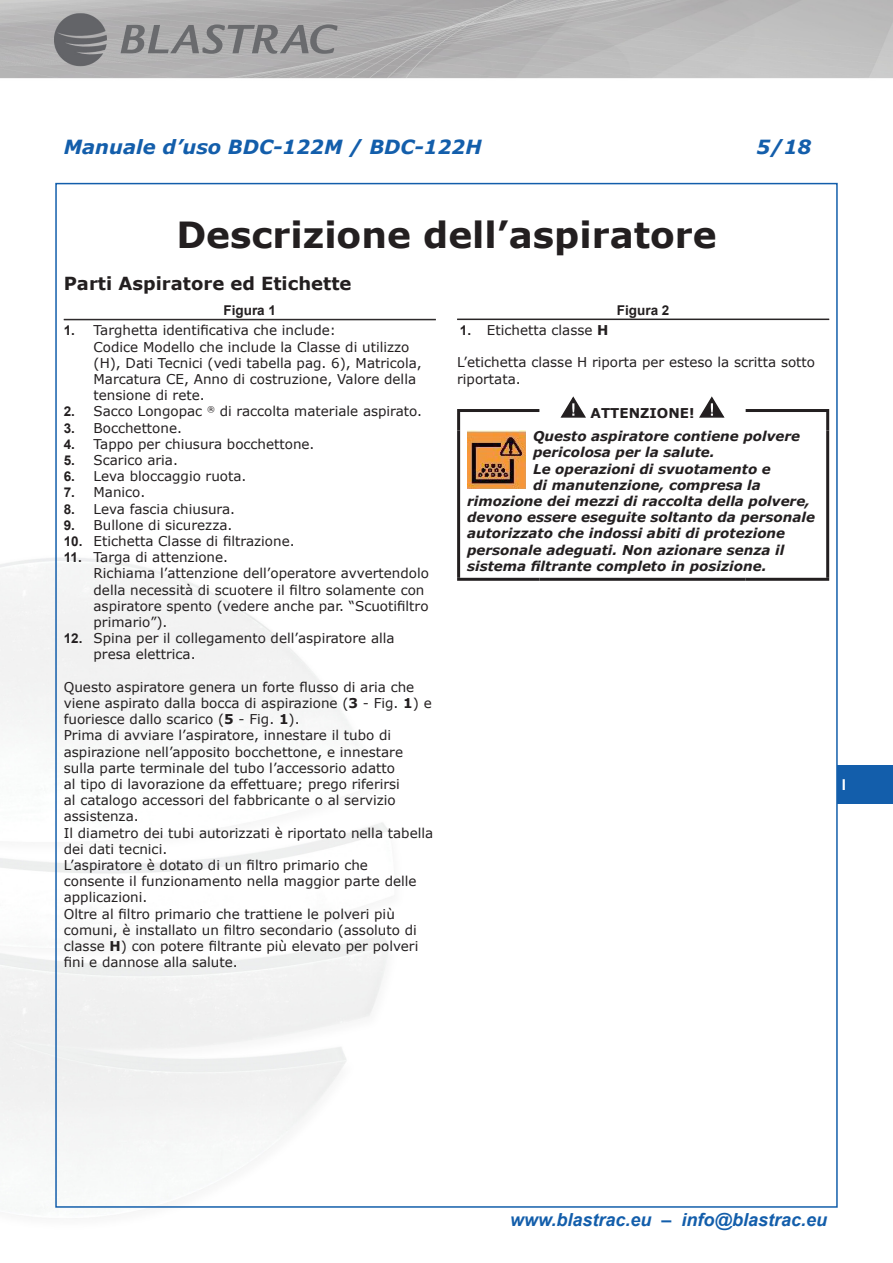
<style>
.page{position:relative;width:893px;height:1263px;background:#fff}
.page>*{position:absolute;margin:0;border:0;box-sizing:border-box;transform-origin:0 0}
.TITOLO_1{font:700 36px "Verdana";color:#231f20}
.t1{font:italic 700 19.5px "Verdana";color:#135eab}
.t2{font:italic 700 18px "Arial";color:#135eab}
.TITOLO_2{font:700 18px "Verdana";color:#231f20}
.t3{font:700 15px "Arial";color:#fff}
.TESTO{font:13.5px/16.2px "Verdana";color:#231f20}
.ATTENZIONE_TESTO{font:italic 700 13.5px/16.2px "Verdana";color:#231f20}
.FIGURA{font:700 13.5px "Arial";color:#231f20}
.ATTENZIONE{font:700 13.5px "Verdana";color:#231f20}
.s1{font-family:"Arial";font-weight:700}
.s2{font-weight:700}
</style>
<div class="page">
<img style="left:1px;top:0;width:892px;height:1210px">
<svg style="left:121px;top:24px;width:216px;height:30px"></svg>
<div style="left:838px;top:765px;width:55px;height:39px;background:#135eab"></div>
<hr style="left:64px;top:319px;width:372px;height:1px;background:#231f20">
<hr style="left:64px;top:320px;width:372px;height:1px;background:#231f20">
<hr style="left:457px;top:319px;width:372px;height:1px;background:#231f20">
<hr style="left:457px;top:412px;width:3px;height:18px;background:#231f20">
<hr style="left:457px;top:409px;width:82px;height:3px;background:#231f20">
<hr style="left:826px;top:412px;width:3px;height:18px;background:#231f20">
<hr style="left:746px;top:409px;width:83px;height:3px;background:#231f20">
<hr style="left:457px;top:430px;width:3px;height:148px;background:#231f20">
<hr style="left:826px;top:430px;width:3px;height:148px;background:#231f20">
<hr style="left:457px;top:578px;width:82px;height:3px;background:#231f20">
<hr style="left:539px;top:578px;width:207px;height:3px;background:#231f20">
<hr style="left:746px;top:578px;width:83px;height:3px;background:#231f20">
<svg style="left:559px;top:396px;width:28px;height:22px"></svg>
<svg style="left:698px;top:396px;width:28px;height:22px"></svg>
<img style="left:467px;top:430px;width:58px;height:58px">
<h2 class="t1" style="left:64px;top:133px;width:420px">Manuale d’uso BDC-122M / BDC-122H</h2>
<h2 class="t1" style="left:756px;top:133px;width:57px">5/18</h2>
<p class="TITOLO_1" style="left:176px;top:209px;width:542px">Descrizione dell’aspiratore</p>
<p class="TITOLO_2" style="left:64px;top:271px;width:289px">Parti Aspiratore ed Etichette</p>
<p class="FIGURA" style="left:224px;top:301px;width:54px">Figura 1</p>
<p class="TESTO" style="left:94px;top:322px;width:330px;text-indent:-30px"><span class="s1">1.</span> Targhetta identificativa che include:<br>Codice Modello che include la Classe di utilizzo (H), Dati Tecnici (vedi tabella pag. 6), Matricola, Marcatura CE, Anno di costruzione, Valore della tensione di rete.</p>
<p class="TESTO" style="left:64px;top:403px;width:360px"><span class="s1">2.</span> Sacco Longopac <sup>®</sup> di raccolta materiale aspirato.</p>
<p class="TESTO" style="left:64px;top:419px;width:120px"><span class="s1">3.</span> Bocchettone.</p>
<p class="TESTO" style="left:64px;top:436px;width:252px"><span class="s1">4.</span> Tappo per chiusura bocchettone.</p>
<p class="TESTO" style="left:64px;top:452px;width:116px"><span class="s1">5.</span> Scarico aria.</p>
<p class="TESTO" style="left:64px;top:468px;width:184px"><span class="s1">6.</span> Leva bloccaggio ruota.</p>
<p class="TESTO" style="left:64px;top:484px;width:83px"><span class="s1">7.</span> Manico.</p>
<p class="TESTO" style="left:64px;top:500px;width:173px"><span class="s1">8.</span> Leva fascia chiusura.</p>
<p class="TESTO" style="left:64px;top:517px;width:170px"><span class="s1">9.</span> Bullone di sicurezza.</p>
<p class="TESTO" style="left:64px;top:533px;width:232px"><span class="s1">10.</span> Etichetta Classe di filtrazione.</p>
<p class="TESTO" style="left:94px;top:549px;width:337px;text-indent:-30px"><span class="s1">11.</span> Targa di attenzione.<br>Richiama l’attenzione dell’operatore avvertendolo della necessità di scuotere il filtro solamente con aspiratore spento (vedere anche par. “Scuotifiltro primario”).</p>
<p class="TESTO" style="left:94px;top:630px;width:303px;text-indent:-30px"><span class="s1">12.</span> Spina per il collegamento dell’aspiratore alla presa elettrica.</p>
<p class="TESTO" style="left:64px;top:679px;width:370px">Questo aspiratore genera un forte flusso di aria che viene aspirato dalla bocca di aspirazione (<span class="s2">3</span> - Fig. <span class="s2">1</span>) e fuoriesce dallo scarico (<span class="s2">5</span> - Fig. <span class="s2">1</span>).</p>
<p class="TESTO" style="left:64px;top:727px;width:341px">Prima di avviare l’aspiratore, innestare il tubo di aspirazione nell’apposito bocchettone, e innestare sulla parte terminale del tubo l’accessorio adatto al tipo di lavorazione da effettuare; prego riferirsi al catalogo accessori del fabbricante o al servizio assistenza.</p>
<p class="TESTO" style="left:64px;top:824px;width:371px">Il diametro dei tubi autorizzati è riportato nella tabella dei dati tecnici.</p>
<p class="TESTO" style="left:64px;top:857px;width:354px">L’aspiratore è dotato di un filtro primario che consente il funzionamento nella maggior parte delle applicazioni.</p>
<p class="TESTO" style="left:64px;top:905px;width:356px">Oltre al filtro primario che trattiene le polveri più comuni, è installato un filtro secondario (assoluto di classe <span class="s2">H</span>) con potere filtrante più elevato per polveri fini e dannose alla salute.</p>
<p class="FIGURA" style="left:617px;top:300px;width:54px">Figura 2</p>
<p class="TESTO" style="left:460px;top:322px;width:150px"><span class="s1">1.</span> Etichetta classe <span class="s2">H</span></p>
<p class="TESTO" style="left:457px;top:354px;width:359px">L’etichetta classe H riporta per esteso la scritta sotto riportata.</p>
<p class="ATTENZIONE" style="left:591px;top:403px;width:105px">ATTENZIONE!</p>
<p class="ATTENZIONE_TESTO" style="left:533px;top:428px;width:269px">Questo aspiratore contiene polvere pericolosa per la salute.</p>
<p class="ATTENZIONE_TESTO" style="left:533px;top:460px;width:239px">Le operazioni di svuotamento e</p>
<p class="ATTENZIONE_TESTO" style="left:533px;top:476px;width:229px">di manutenzione, compresa la</p>
<p class="ATTENZIONE_TESTO" style="left:467px;top:493px;width:345px">rimozione dei mezzi di raccolta della polvere,</p>
<p class="ATTENZIONE_TESTO" style="left:467px;top:509px;width:349px">devono essere eseguite soltanto da personale</p>
<p class="ATTENZIONE_TESTO" style="left:467px;top:525px;width:320px">autorizzato che indossi abiti di protezione</p>
<p class="ATTENZIONE_TESTO" style="left:467px;top:541px;width:319px">personale adeguati. Non azionare senza il</p>
<p class="ATTENZIONE_TESTO" style="left:467px;top:557px;width:301px">sistema filtrante completo in posizione.</p>
<p class="t3" style="left:842px;top:774px;width:6px">I</p>
<h3 class="t2" style="left:510px;top:1208px;width:318px">www.blastrac.eu ‒ info@blastrac.eu</h3>
</div>
